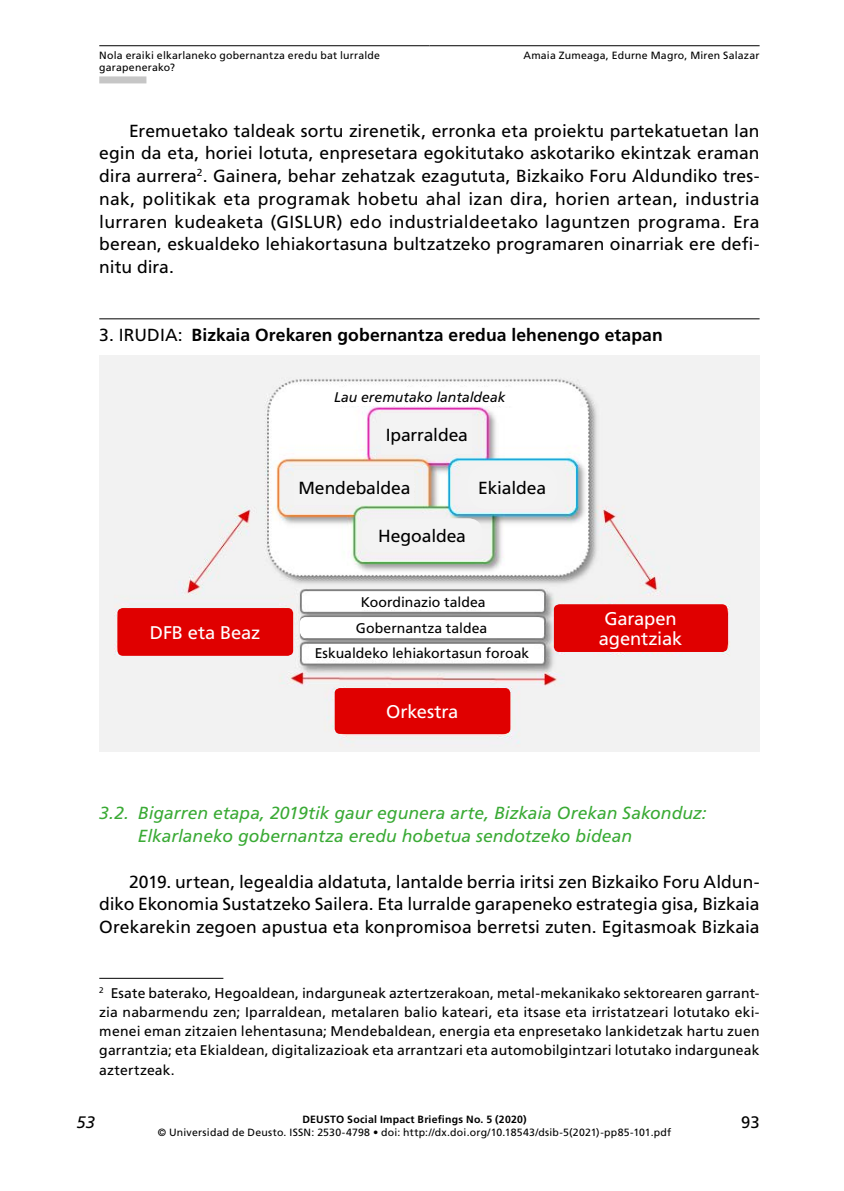
<style>
.page{position:relative;width:844px;height:1191px;background:#fff}
.page>*{position:absolute;margin:0;border:0;box-sizing:border-box;transform-origin:0 0}
.Nota{font:18.38px "Frutiger";letter-spacing:-.01em;color:#fff}
.Texto_general{font:17.5px/22.8px "Frutiger";color:#000;text-align:justify}
.Titulo2{font:italic 17.5px/22.8px "Frutiger";color:#3aaa35}
.Titulo_grafico{font:700 17.5px "Frutiger";letter-spacing:.005em;color:#000}
.Nota-2{font:17.5px "Frutiger";letter-spacing:-.005em;color:#000}
.t1{font:16.62px "Frutiger";color:#000}
.t2{font:italic 16.62px "Frutiger";color:#000}
.Nota-3{font:14px/19.2px "Frutiger";letter-spacing:.005em;color:#000;text-align:justify}
.Nota-4{font:italic 14px "Frutiger";color:#000}
.t3{font:10.5px/12.6px "Frutiger";letter-spacing:.02em;color:#000}
.t4{font:700 10.5px "Frutiger";letter-spacing:.025em;color:#000}
.s1{font-weight:400}
</style>
<div class="page">
<hr style="left:99px;top:45px;width:330px;height:1px;background:#000">
<hr style="left:429px;top:45px;width:330px;height:1px;background:#000">
<div style="left:99px;top:76px;width:47px;height:7px;background:#c6c6c6"></div>
<hr style="left:99px;top:318px;width:660px;height:1px;background:#000">
<img style="left:99px;top:355px;width:660px;height:396px">
<hr style="left:99px;top:978px;width:124px;height:1px;background:#000">
<div style="left:335px;top:688px;width:175px;height:45px;background:#e00000;border-radius:5px"></div>
<div style="left:118px;top:608px;width:175px;height:47px;background:#e00000;border-radius:5px"></div>
<div style="left:310px;top:644px;width:224px;height:16px;background:#fff"></div>
<div style="left:301px;top:617px;width:242px;height:20px;background:#fff;border-radius:5px"></div>
<div style="left:311px;top:593px;width:224px;height:16px;background:#fff"></div>
<div style="left:362px;top:518px;width:120px;height:34px;background:#f3f3f3;border-radius:14px"></div>
<div style="left:382px;top:414px;width:89px;height:40px;background:#f3f3f3"></div>
<div style="left:468px;top:464px;width:89px;height:45px;background:#f3f3f3;border-radius:19px"></div>
<div style="left:295px;top:469px;width:119px;height:35px;background:#f3f3f3"></div>
<div style="left:315px;top:387px;width:211px;height:19px;background:#fff;border-radius:7px"></div>
<div style="left:554px;top:604px;width:173px;height:48px;background:#e00000;border-radius:5px"></div>
<p class="t3" style="left:99px;top:49px;width:282px">Nola eraiki elkarlaneko gobernantza eredu bat lurralde garapenerako?</p>
<p class="t3" style="left:523px;top:49px;width:237px">Amaia Zumeaga, Edurne Magro, Miren Salazar</p>
<p class="Texto_general" style="left:99px;top:119px;width:661px;text-indent:30px">Eremuetako taldeak sortu zirenetik, erronka eta proiektu partekatuetan lan egin da eta, horiei lotuta, enpresetara egokitutako askotariko ekintzak eraman dira aurrera<sup>2</sup>. Gainera, behar zehatzak ezagututa, Bizkaiko Foru Aldundiko tres&shy;nak, politikak eta programak hobetu ahal izan dira, horien artean, industria lurraren kudeaketa (GISLUR) edo industrialdeetako laguntzen programa. Era berean, eskualdeko lehiakortasuna bultzatzeko programaren oinarriak ere defi&shy;nitu dira.</p>
<p class="Titulo_grafico" style="left:99px;top:325px;width:565px"><span class="s1">3. IRUDIA:</span> Bizkaia Orekaren gobernantza eredua lehenengo etapan</p>
<p class="Nota-4" style="left:334px;top:389px;width:173px">Lau eremutako lantaldeak</p>
<p class="Nota-2" style="left:385px;top:424px;width:84px">Iparraldea</p>
<p class="Nota-2" style="left:298px;top:477px;width:114px">Mendebaldea</p>
<p class="Nota-2" style="left:478px;top:477px;width:69px">Ekialdea</p>
<p class="Nota-2" style="left:378px;top:526px;width:89px">Hegoaldea</p>
<p class="Nota" style="left:150px;top:622px;width:112px">DFB eta Beaz</p>
<p class="Nota-3" style="left:361px;top:592px;width:126px">Koordinazio taldea</p>
<p class="Nota-3" style="left:356px;top:618px;width:133px">Gobernantza taldea</p>
<p class="Nota-3" style="left:314px;top:643px;width:216px">Eskualdeko lehiakortasun foroak</p>
<p class="Nota" style="left:386px;top:701px;width:74px">Orkestra</p>
<p class="Nota" style="left:604px;top:608px;width:74px">Garapen</p>
<p class="Nota" style="left:598px;top:628px;width:85px">agentziak</p>
<p class="Titulo2" style="left:138px;top:801px;width:570px;text-indent:-39px">3.2. Bigarren etapa, 2019tik gaur egunera arte, Bizkaia Orekan Sakonduz:<br>Elkarlaneko gobernantza eredu hobetua sendotzeko bidean</p>
<p class="Texto_general" style="left:99px;top:870px;width:661px;text-indent:30px">2019. urtean, legealdia aldatuta, lantalde berria iritsi zen Bizkaiko Foru Aldun&shy;diko Ekonomia Sustatzeko Sailera. Eta lurralde garapeneko estrategia gisa, Bizkaia Orekarekin zegoen apustua eta konpromisoa berretsi zuten. Egitasmoak Bizkaia</p>
<p class="Nota-3" style="left:99px;top:983px;width:661px"><sup>2</sup> Esate baterako, Hegoaldean, indarguneak aztertzerakoan, metal-mekanikako sektorearen garrant&shy;zia nabarmendu zen; Iparraldean, metalaren balio kateari, eta itsase eta irristatzeari lotutako eki&shy;menei eman zitzaien lehentasuna; Mendebaldean, energia eta enpresetako lankidetzak hartu zuen garrantzia; eta Ekialdean, digitalizazioak eta arrantzari eta automobilgintzari lotutako indarguneak aztertzeak.</p>
<p class="t2" style="left:76px;top:1112px;width:20px">53</p>
<p class="t4" style="left:302px;top:1113px;width:226px">DEUSTO Social Impact Briefings No. 5 (2020)</p>
<p class="t3" style="left:158px;top:1125px;width:515px">© Universidad de Deusto. ISSN: 2530-4798 • doi: http://dx.doi.org/10.18543/dsib-5(2021)-pp85-101.pdf</p>
<p class="t1" style="left:741px;top:1112px;width:20px">93</p>
</div>
